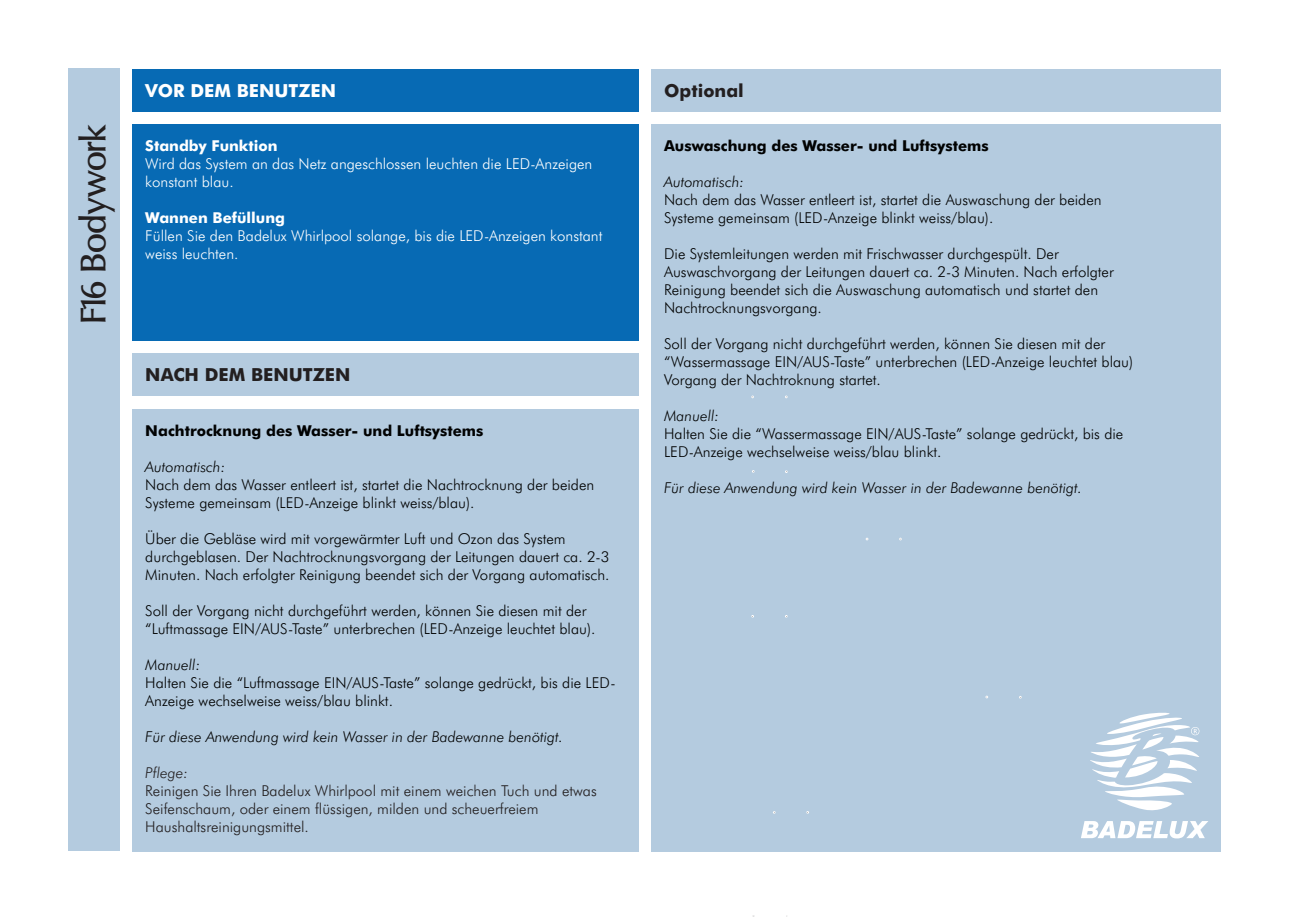
<style>
.page{position:relative;width:1290px;height:920px;background:#fff}
.page>*{position:absolute;margin:0;border:0;box-sizing:border-box;transform-origin:0 0}
.t1{font:700 36px "Oregon LDO Demi";color:#231f20}
.t2{font:700 18px "Futura BT";color:#231f20}
.t3{font:700 18px "Futura BT";color:#fff}
.t4{font:300 15px/18px "Futura BT";color:#010202}
.t5{font:italic 300 15px "Futura BT";color:#010202}
.t6{font:300 15px/18px "Futura BT";color:#fff}
.t7{font:300 15px/18px "Futura BT";color:#231f20}
.t8{font:700 15px "Futura BT";color:#010202}
.t9{font:700 15px "Futura BT";color:#fff}
.t10{font:italic 300 15px "Futura BT";color:#231f20}
</style>
<div class="page">
<div style="left:651px;top:69px;width:570px;height:42px;background:#b4cbdf"></div>
<div style="left:651px;top:124px;width:570px;height:727px;background:#b4cbdf"></div>
<div style="left:133px;top:354px;width:506px;height:42px;background:#b4cbdf"></div>
<div style="left:133px;top:409px;width:506px;height:442px;background:#b4cbdf"></div>
<div style="left:133px;top:69px;width:506px;height:42px;background:#076ab4"></div>
<div style="left:133px;top:124px;width:506px;height:217px;background:#076ab4"></div>
<div style="left:69px;top:69px;width:51px;height:782px;background:#b4cbdf"></div>
<svg style="left:1081px;top:821px;width:127px;height:17px"></svg>
<svg style="left:1090px;top:712px;width:109px;height:99px"></svg>
<h1 class="t1" style="left:78px;top:323px;width:200px;rotate:-90deg">F16 Bodywork</h1>
<p class="t3" style="left:145px;top:83px;width:192px">VOR DEM BENUTZEN</p>
<p class="t2" style="left:664px;top:83px;width:81px">Optional</p>
<p class="t9" style="left:145px;top:140px;width:134px">Standby Funktion</p>
<p class="t6" style="left:145px;top:156px;width:449px">Wird das System an das Netz angeschlossen leuchten die LED-Anzeigen konstant blau.</p>
<p class="t9" style="left:145px;top:212px;width:141px">Wannen Befüllung</p>
<p class="t6" style="left:145px;top:228px;width:459px">Füllen Sie den Badelux Whirlpool solange, bis die LED-Anzeigen konstant weiss leuchten.</p>
<p class="t2" style="left:145px;top:368px;width:207px">NACH DEM BENUTZEN</p>
<p class="t8" style="left:145px;top:425px;width:340px">Nachtrocknung des Wasser- und Luftsystems</p>
<p class="t5" style="left:145px;top:461px;width:81px">Automatisch:</p>
<p class="t4" style="left:145px;top:477px;width:450px">Nach dem das Wasser entleert ist, startet die Nachtrocknung der beiden<br>Systeme gemeinsam (LED-Anzeige blinkt weiss/blau).</p>
<p class="t4" style="left:145px;top:531px;width:466px">Über die Gebläse wird mit vorgewärmter Luft und Ozon das System durchgeblasen. Der Nachtrocknungsvorgang der Leitungen dauert ca. 2-3<br>Minuten. Nach erfolgter Reinigung beendet sich der Vorgang automatisch.</p>
<p class="t4" style="left:145px;top:603px;width:452px">Soll der Vorgang nicht durchgeführt werden, können Sie diesen mit der “Luftmassage EIN/AUS-Taste” unterbrechen (LED-Anzeige leuchtet blau).</p>
<p class="t5" style="left:145px;top:658px;width:56px">Manuell:</p>
<p class="t4" style="left:145px;top:675px;width:472px">Halten Sie die “Luftmassage EIN/AUS-Taste” solange gedrückt, bis die LED-<br>Anzeige wechselweise weiss/blau blinkt.</p>
<p class="t5" style="left:145px;top:730px;width:419px">Für diese Anwendung wird kein Wasser in der Badewanne benötigt.</p>
<p class="t10" style="left:145px;top:766px;width:44px">Pflege:</p>
<p class="t7" style="left:145px;top:783px;width:453px">Reinigen Sie Ihren Badelux Whirlpool mit einem weichen Tuch und etwas<br>Seifenschaum, oder einem flüssigen, milden und scheuerfreiem<br>Haushaltsreinigungsmittel.</p>
<p class="t8" style="left:664px;top:140px;width:326px">Auswaschung des Wasser- und Luftsystems</p>
<p class="t5" style="left:664px;top:176px;width:81px">Automatisch:</p>
<p class="t4" style="left:664px;top:192px;width:439px">Nach dem das Wasser entleert ist, startet die Auswaschung der beiden<br>Systeme gemeinsam (LED-Anzeige blinkt weiss/blau).</p>
<p class="t4" style="left:664px;top:246px;width:451px">Die Systemleitungen werden mit Frischwasser durchgespült. Der Auswaschvorgang der Leitungen dauert ca. 2-3 Minuten. Nach erfolgter Reinigung beendet sich die Auswaschung automatisch und startet den Nachtrocknungsvorgang.</p>
<p class="t4" style="left:664px;top:336px;width:471px">Soll der Vorgang nicht durchgeführt werden, können Sie diesen mit der “Wassermassage EIN/AUS-Taste” unterbrechen (LED-Anzeige leuchtet blau)<br>Vorgang der Nachtroknung startet.</p>
<p class="t5" style="left:664px;top:410px;width:56px">Manuell:</p>
<p class="t4" style="left:664px;top:426px;width:461px">Halten Sie die “Wassermassage EIN/AUS-Taste” solange gedrückt, bis die<br>LED-Anzeige wechselweise weiss/blau blinkt.</p>
<p class="t5" style="left:664px;top:481px;width:419px">Für diese Anwendung wird kein Wasser in der Badewanne benötigt.</p>
</div>
